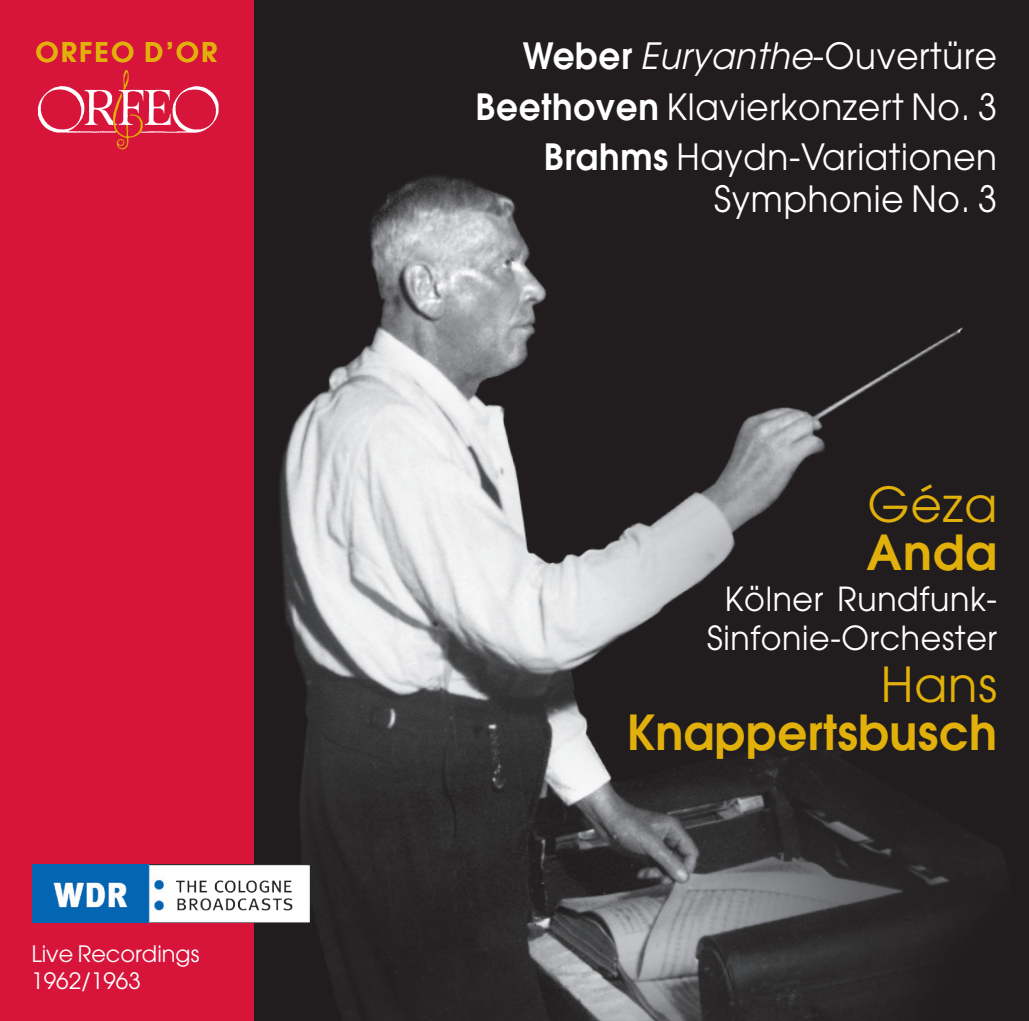
<style>
.page{position:relative;width:1029px;height:1021px;background:#fff}
.page>*{position:absolute;margin:0;border:0;box-sizing:border-box;transform-origin:0 0}
.t1{font:600 48px/48px "Avant Garde";letter-spacing:.01em;color:#e1b00a;text-align:right}
.t2{font:48px/48px "Avant Garde";color:#e1b00a}
.t3{font:36px/42px "Avant Garde";letter-spacing:.02em;color:#fff;text-align:right;scale:.95 1}
.t4{font:33px/39px "Avant Garde";letter-spacing:.02em;color:#fff;text-align:center;scale:.96 1}
.t5{font:600 27px "Avant Garde";letter-spacing:.095em;color:#e1b00a}
.t6{font:22.5px "Avant Garde";color:#fff}
.s1{font-weight:600}
.s2{font-style:italic}
.s3{font-weight:400}
</style>
<div class="page">
<div style="left:0;top:0;width:254px;height:1020px;background:#d71439"></div>
<img style="left:254px;top:0;width:775px;height:1020px">
<img style="left:37px;top:69px;width:182px;height:80px">
<img style="left:32px;top:864px;width:277px;height:58px">
<p class="t5" style="left:36px;top:35px;width:183px">ORFEO D’OR</p>
<p class="t6" style="left:31px;top:939px;width:170px">Live Recordings</p>
<p class="t6" style="left:31px;top:967px;width:111px">1962/1963</p>
<p class="t3" style="left:523px;top:35px;width:501px"><span class="s1">Weber</span> <span class="s2">Euryanthe</span>-Ouvertüre</p>
<p class="t3" style="left:476px;top:85px;width:550px"><span class="s1">Beethoven</span> Klavierkonzert No. 3</p>
<p class="t3" style="left:544px;top:136px;width:479px"><span class="s1">Brahms</span> Haydn-Variationen<br>Symphonie No. 3</p>
<p class="t2" style="left:867px;top:480px;width:132px">Géza<br><span class="s1">Anda</span></p>
<p class="t4" style="left:707px;top:578px;width:304px">Kölner Rundfunk-<br>Sinfonie-Orchester</p>
<p class="t1" style="left:626px;top:660px;width:373px"><span class="s3">Hans<br></span>Knappertsbusch</p>
</div>
